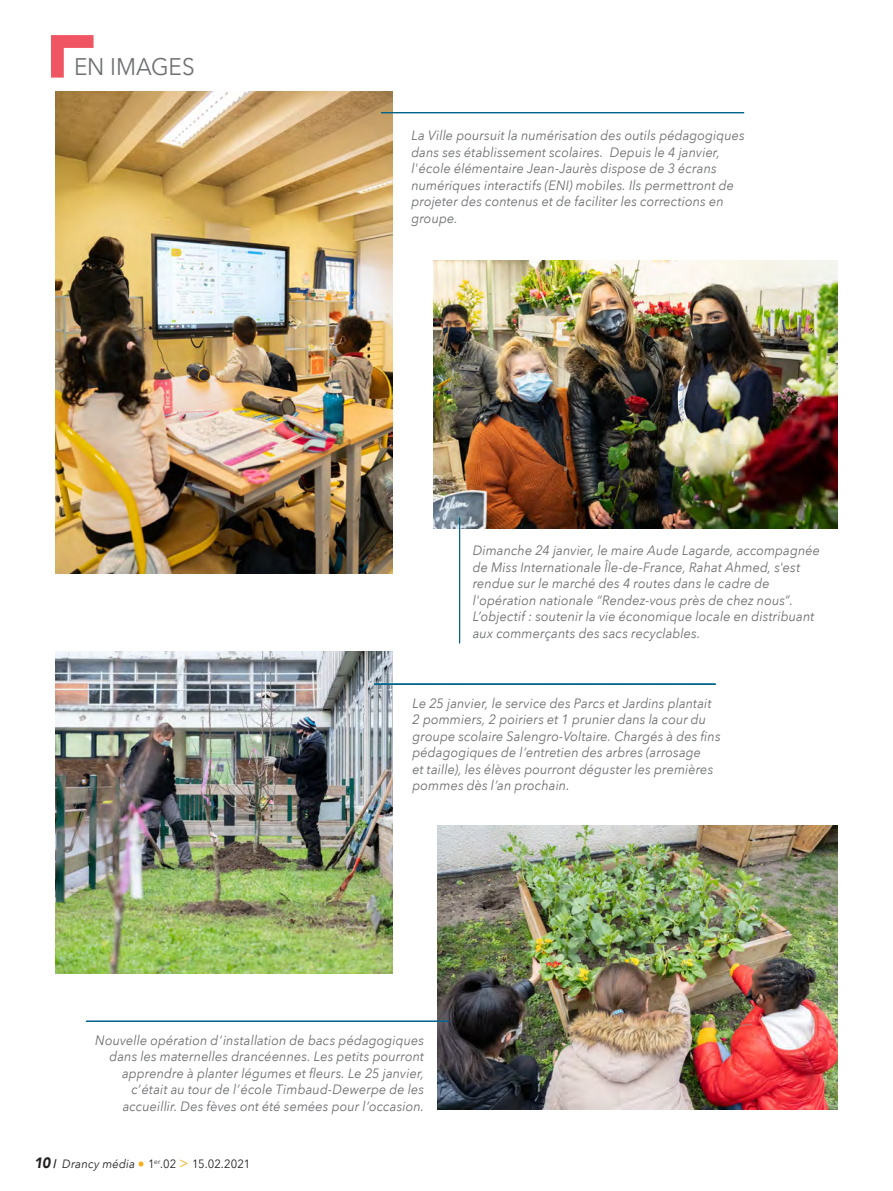
<style>
.page{position:relative;width:893px;height:1191px;background:#fff}
.page>*{position:absolute;margin:0;border:0;box-sizing:border-box;transform-origin:0 0}
.t1{font:24px "Avenir Next";color:#6f7073;scale:.94 1}
.t2{font:italic 13.5px/16.5px "Avenir Next";letter-spacing:.01em;color:#6c6d70;scale:.94 1}
.t3{font:12px "Avenir Next";color:#231f20;scale:.94 1}
.s1{font-family:"Avenir";font-weight:900;font-style:italic;font-size:15px}
.s2{font-family:"Arial";font-weight:900}
.s3{font-style:italic}
.s4{font-size:14.25px;color:#faaf18}
.s5{font-size:15px;color:#faaf18}
</style>
<div class="page">
<svg style="left:51px;top:35px;width:43px;height:43px"></svg>
<img style="left:55px;top:91px;width:337px;height:483px">
<img style="left:55px;top:651px;width:337px;height:322px">
<img style="left:438px;top:825px;width:400px;height:284px">
<img style="left:434px;top:260px;width:404px;height:268px">
<svg style="left:381px;top:112px;width:363px;height:1px"></svg>
<svg style="left:86px;top:1020px;width:363px;height:1px"></svg>
<svg style="left:374px;top:683px;width:342px;height:1px"></svg>
<svg style="left:459px;top:517px;width:1px;height:126px"></svg>
<p class="t1" style="left:74px;top:47px;width:130px">EN IMAGES</p>
<p class="t2" style="left:411px;top:126px;width:356px">La Ville poursuit la numérisation des outils pédagogiques dans ses établissement scolaires. Depuis le 4 janvier, l'école élémentaire Jean-Jaurès dispose de 3 écrans numériques interactifs (ENI) mobiles. Ils permettront de projeter des contenus et de faciliter les corrections en groupe.</p>
<p class="t2" style="left:473px;top:542px;width:371px">Dimanche 24 janvier, le maire Aude Lagarde, accompagnée de Miss Internationale Île-de-France, Rahat Ahmed, s'est</p>
<p class="t2" style="left:473px;top:575px;width:365px">rendue sur le marché des 4 routes dans le cadre de l'opération nationale “Rendez-vous près de chez nous”.<br>L’objectif : soutenir la vie économique locale en distribuant aux commerçants des sacs recyclables.</p>
<p class="t2" style="left:412px;top:694px;width:329px">Le 25 janvier, le service des Parcs et Jardins plantait 2 pommiers, 2 poiriers et 1 prunier dans la cour du groupe scolaire Salengro-Voltaire. Chargés à des fins pédagogiques de l’entretien des arbres (arrosage<br>et taille), les élèves pourront déguster les premières pommes dès l’an prochain.</p>
<p class="t2" style="left:95px;top:1031px;width:351px;text-align:right">Nouvelle opération d’installation de bacs pédagogiques dans les maternelles drancéennes. Les petits pourront</p>
<p class="t2" style="left:122px;top:1064px;width:323px">apprendre à planter légumes et fleurs. Le 25 janvier,</p>
<p class="t2" style="left:132px;top:1080px;width:313px">c’était au tour de l’école Timbaud-Dewerpe de les</p>
<p class="t2" style="left:123px;top:1097px;width:322px">accueillir. Des fèves ont été semées pour l’occasion.</p>
<p class="t3" style="left:34px;top:1153px;width:231px"><span class="s1">10</span> <span class="s2">/</span> <span class="s3">Drancy média</span> <span class="s4">•</span> 1<sup>er</sup>.02 <span class="s5">&gt;</span> 15.02.2021</p>
</div>
